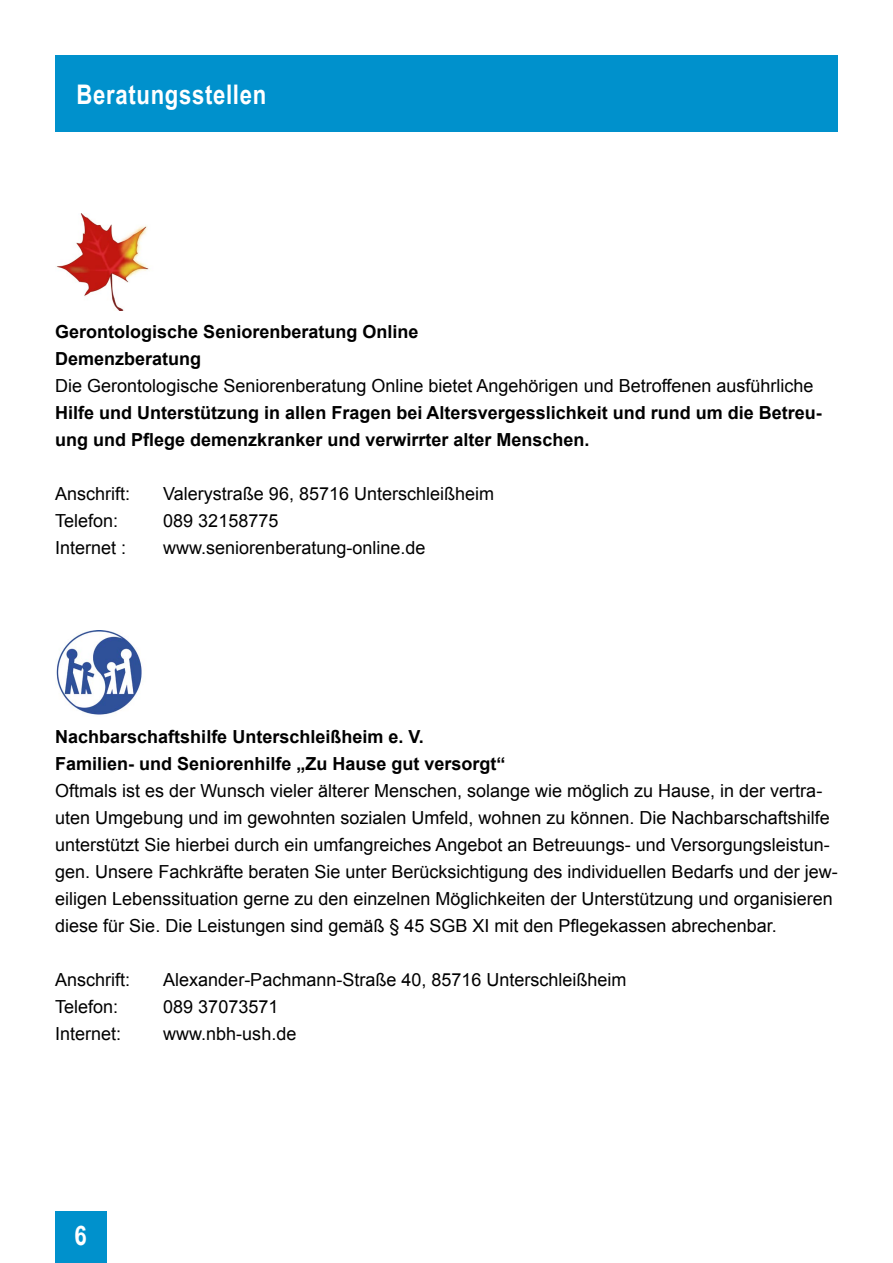
<style>
.page{position:relative;width:893px;height:1263px;background:#fff}
.page>*{position:absolute;margin:0;border:0;box-sizing:border-box;transform-origin:0 0}
.t1{font:700 27px "USH Bold Arial Narrow";letter-spacing:.025em;color:#fff}
.t2{font:18px/27px "Arial";color:#000}
.t3{font:700 18px/27px "Arial";color:#000}
</style>
<div class="page">
<div style="left:55px;top:55px;width:783px;height:77px;background:#0091cc"></div>
<div style="left:55px;top:1212px;width:51px;height:51px;background:#0091cc"></div>
<img style="left:56px;top:214px;width:93px;height:97px">
<img style="left:56px;top:630px;width:86px;height:85px">
<h1 class="t1" style="left:77px;top:74px;width:191px">Beratungsstellen</h1>
<p class="t3" style="left:55px;top:319px;width:365px">Gerontologische Seniorenberatung Online<br>Demenzberatung</p>
<p class="t2" style="left:55px;top:372px;width:760px">Die Gerontologische Seniorenberatung Online bietet Angehörigen und Betroffenen ausführliche</p>
<p class="t3" style="left:55px;top:400px;width:768px">Hilfe und Unterstützung in allen Fragen bei Altersvergesslichkeit und rund um die Betreu&shy;ung und Pflege demenzkranker und verwirrter alter Menschen.</p>
<p class="t2" style="left:55px;top:480px;width:77px">Anschrift:</p>
<p class="t2" style="left:163px;top:480px;width:332px">Valerystraße 96, 85716 Unterschleißheim</p>
<p class="t2" style="left:55px;top:507px;width:65px">Telefon:</p>
<p class="t2" style="left:163px;top:507px;width:117px">089 32158775</p>
<p class="t2" style="left:55px;top:534px;width:73px">Internet :</p>
<p class="t2" style="left:163px;top:534px;width:264px">www.seniorenberatung-online.de</p>
<p class="t3" style="left:55px;top:724px;width:452px">Nachbarschaftshilfe Unterschleißheim e. V.<br>Familien- und Seniorenhilfe „Zu Hause gut versorgt“</p>
<p class="t2" style="left:55px;top:777px;width:784px">Oftmals ist es der Wunsch vieler älterer Menschen, solange wie möglich zu Hause, in der vertra&shy;uten Umgebung und im gewohnten sozialen Umfeld, wohnen zu können. Die Nachbarschaftshilfe unterstützt Sie hierbei durch ein umfangreiches Angebot an Betreuungs- und Versorgungsleistun&shy;gen. Unsere Fachkräfte beraten Sie unter Berücksichtigung des individuellen Bedarfs und der jew&shy;eiligen Lebenssituation gerne zu den einzelnen Möglichkeiten der Unterstützung und organisieren diese für Sie. Die Leistungen sind gemäß § 45 SGB XI mit den Pflegekassen abrechenbar.</p>
<p class="t2" style="left:55px;top:966px;width:77px">Anschrift:</p>
<p class="t2" style="left:163px;top:966px;width:465px">Alexander-Pachmann-Straße 40, 85716 Unterschleißheim</p>
<p class="t2" style="left:55px;top:993px;width:65px">Telefon:</p>
<p class="t2" style="left:163px;top:993px;width:117px">089 37073571</p>
<p class="t2" style="left:55px;top:1020px;width:68px">Internet:</p>
<p class="t2" style="left:163px;top:1020px;width:135px">www.nbh-ush.de</p>
<h1 class="t1" style="left:75px;top:1214px;width:14px">6</h1>
</div>
